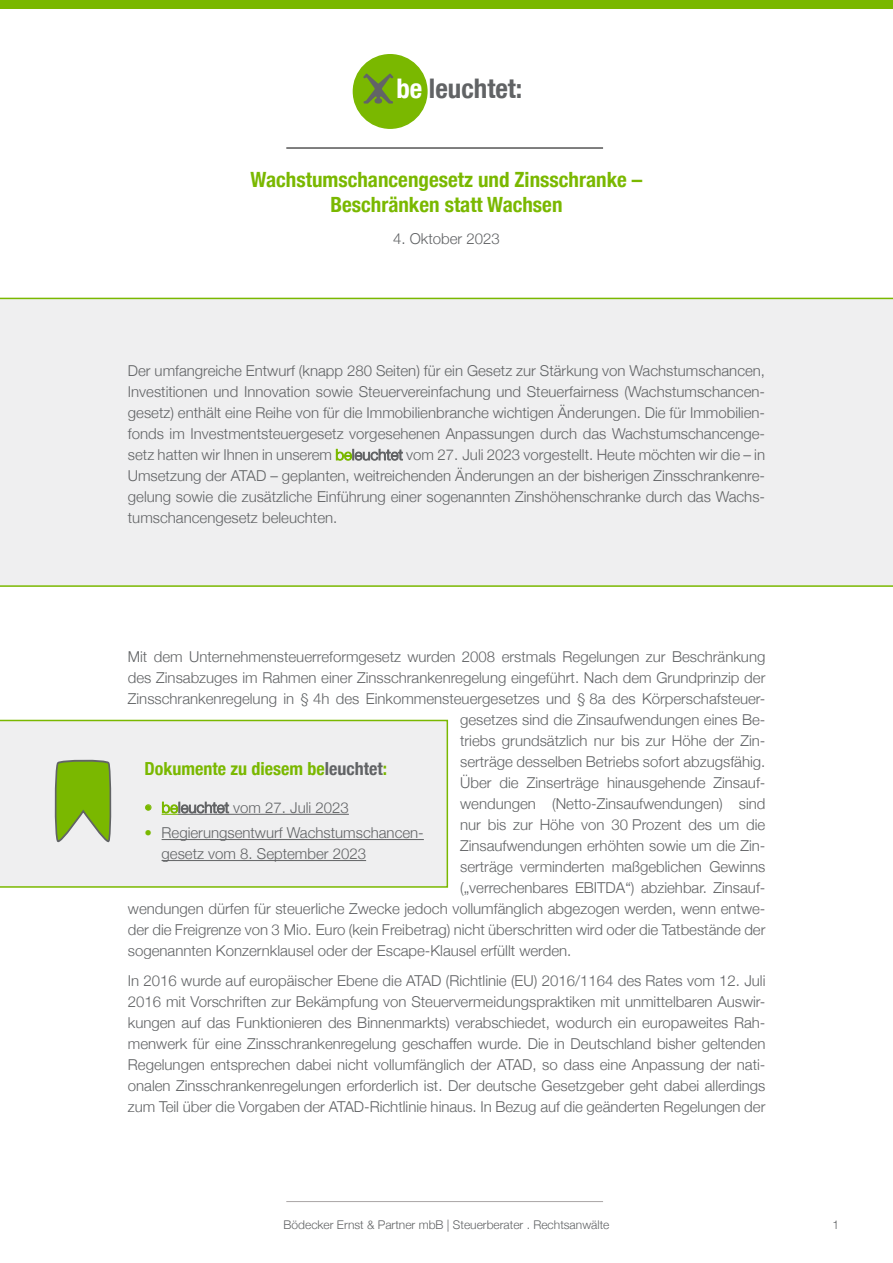
<style>
.page{position:relative;width:893px;height:1263px;background:#fff}
.page>*{position:absolute;margin:0;border:0;box-sizing:border-box;transform-origin:0 0}
.t1{font:700 condensed 27px "Helvetica Neue LT Com";color:#616365}
.t2{font:700 condensed 21px/25.2px "Helvetica Neue";color:#7ab800;text-align:center}
.t3{font:700 condensed 18px "Helvetica Neue";color:#7ab800}
.t4{font:300 15px/21px "Helvetica Neue";color:#616365;text-align:justify}
.t5{font:300 12px "Helvetica Neue";color:#616365}
.s1{color:#fff}
.s2{color:#7ab800}
.s3{color:#646567}
.s4{color:#616365}
</style>
<div class="page">
<div style="left:0;top:0;width:893px;height:9px;background:#7ab800"></div>
<hr style="left:286px;top:1201px;width:317px;height:1px;background:#a9a5a5">
<div style="left:353px;top:55px;width:74px;height:73px;background:#7ab800;border-radius:50%"></div>
<div style="left:353px;top:54px;width:75px;height:75px;border:2px solid #7ab800;border-radius:50%"></div>
<svg style="left:363px;top:73px;width:30px;height:31px"></svg>
<hr style="left:286px;top:148px;width:317px;height:1px;background:#000">
<div style="left:0;top:298px;width:893px;height:289px;background:#efeff0"></div>
<div style="left:0;top:720px;width:448px;height:168px;background:#efeff0"></div>
<svg style="left:162px;top:814px;width:16px;height:1px"></svg>
<hr style="left:178px;top:814px;width:171px;height:1px;background:#616365">
<hr style="left:162px;top:839px;width:262px;height:1px;background:#616365">
<hr style="left:162px;top:860px;width:204px;height:1px;background:#616365">
<svg style="left:54px;top:758px;width:59px;height:85px"></svg>
<h1 class="t1" style="left:396px;top:72px;width:127px"><span class="s1">be</span> leuchtet:</h1>
<h2 class="t2" style="left:251px;top:166px;width:393px">Wachstumschancengesetz und Zinsschranke –<br>Beschränken statt Wachsen</h2>
<p class="t4" style="left:393px;top:227px;width:108px">4. Oktober 2023</p>
<p class="t4" style="left:128px;top:359px;width:639px">Der umfangreiche Entwurf (knapp 280 Seiten) für ein Gesetz zur Stärkung von Wachstumschancen, Investitionen und Innovation sowie Steuervereinfachung und Steuerfairness (Wachstumschancen&shy;gesetz) enthält eine Reihe von für die Immobilienbranche wichtigen Änderungen. Die für Immobilien&shy;fonds im Investmentsteuergesetz vorgesehenen Anpassungen durch das Wachstumschancenge&shy;setz hatten wir Ihnen in unserem <span class="s2">be</span><span class="s3">leuchtet</span> vom 27. Juli 2023 vorgestellt. Heute möchten wir die – in Umsetzung der ATAD – geplanten, weitreichenden Änderungen an der bisherigen Zinsschrankenre&shy;gelung sowie die zusätzliche Einführung einer sogenannten Zinshöhenschranke durch das Wachs&shy;tumschancengesetz beleuchten.</p>
<p class="t4" style="left:128px;top:645px;width:639px">Mit dem Unternehmensteuerreformgesetz wurden 2008 erstmals Regelungen zur Beschränkung</p>
<p class="t4" style="left:128px;top:666px;width:639px">des Zinsabzuges im Rahmen einer Zinsschrankenregelung eingeführt. Nach dem Grundprinzip der</p>
<p class="t4" style="left:128px;top:687px;width:639px">Zinsschrankenregelung in § 4h des Einkommensteuergesetzes und § 8a des Körperschafsteuer-</p>
<p class="t4" style="left:460px;top:708px;width:307px">gesetzes sind die Zinsaufwendungen eines Be-</p>
<p class="t4" style="left:460px;top:729px;width:307px">triebs grundsätzlich nur bis zur Höhe der Zin-</p>
<p class="t4" style="left:460px;top:750px;width:307px">serträge desselben Betriebs sofort abzugsfähig.</p>
<p class="t4" style="left:460px;top:771px;width:307px">Über die Zinserträge hinausgehende Zinsauf-</p>
<p class="t4" style="left:460px;top:792px;width:307px">wendungen (Netto-Zinsaufwendungen) sind</p>
<p class="t4" style="left:460px;top:813px;width:307px">nur bis zur Höhe von 30 Prozent des um die</p>
<p class="t4" style="left:460px;top:834px;width:307px">Zinsaufwendungen erhöhten sowie um die Zin-</p>
<p class="t4" style="left:460px;top:855px;width:307px">serträge verminderten maßgeblichen Gewinns</p>
<p class="t4" style="left:460px;top:876px;width:307px">(„verrechenbares EBITDA“) abziehbar. Zinsauf-</p>
<p class="t4" style="left:128px;top:897px;width:639px">wendungen dürfen für steuerliche Zwecke jedoch vollumfänglich abgezogen werden, wenn entwe-</p>
<p class="t4" style="left:128px;top:918px;width:639px">der die Freigrenze von 3 Mio. Euro (kein Freibetrag) nicht überschritten wird oder die Tatbestände der</p>
<p class="t4" style="left:128px;top:939px;width:445px">sogenannten Konzernklausel oder der Escape-Klausel erfüllt werden.</p>
<p class="t4" style="left:128px;top:968px;width:639px">In 2016 wurde auf europäischer Ebene die ATAD (Richtlinie (EU) 2016/1164 des Rates vom 12. Juli 2016 mit Vorschriften zur Bekämpfung von Steuervermeidungspraktiken mit unmittelbaren Auswir&shy;kungen auf das Funktionieren des Binnenmarkts) verabschiedet, wodurch ein europaweites Rah&shy;menwerk für eine Zinsschrankenregelung geschaffen wurde. Die in Deutschland bisher geltenden Regelungen entsprechen dabei nicht vollumfänglich der ATAD, so dass eine Anpassung der nati&shy;onalen Zinsschrankenregelungen erforderlich ist. Der deutsche Gesetzgeber geht dabei allerdings zum Teil über die Vorgaben der ATAD-Richtlinie hinaus. In Bezug auf die geänderten Regelungen der</p>
<p class="t3" style="left:145px;top:753px;width:244px">Dokumente zu diesem be<span class="s4">leuchtet</span>:</p>
<p class="t4" style="left:145px;top:796px;width:206px"><span class="s2">• be</span><span class="s3">leuchtet</span> vom 27. Juli 2023</p>
<p class="t4" style="left:162px;top:821px;width:264px;text-indent:-17px"><span class="s2">•</span> Regierungsentwurf Wachstumschancen&shy;gesetz vom 8. September 2023</p>
<p class="t5" style="left:284px;top:1215px;width:327px">Bödecker Ernst &amp; Partner mbB | Steuerberater . Rechtsanwälte</p>
<p class="t5" style="left:832px;top:1215px;width:8px">1</p>
</div>
